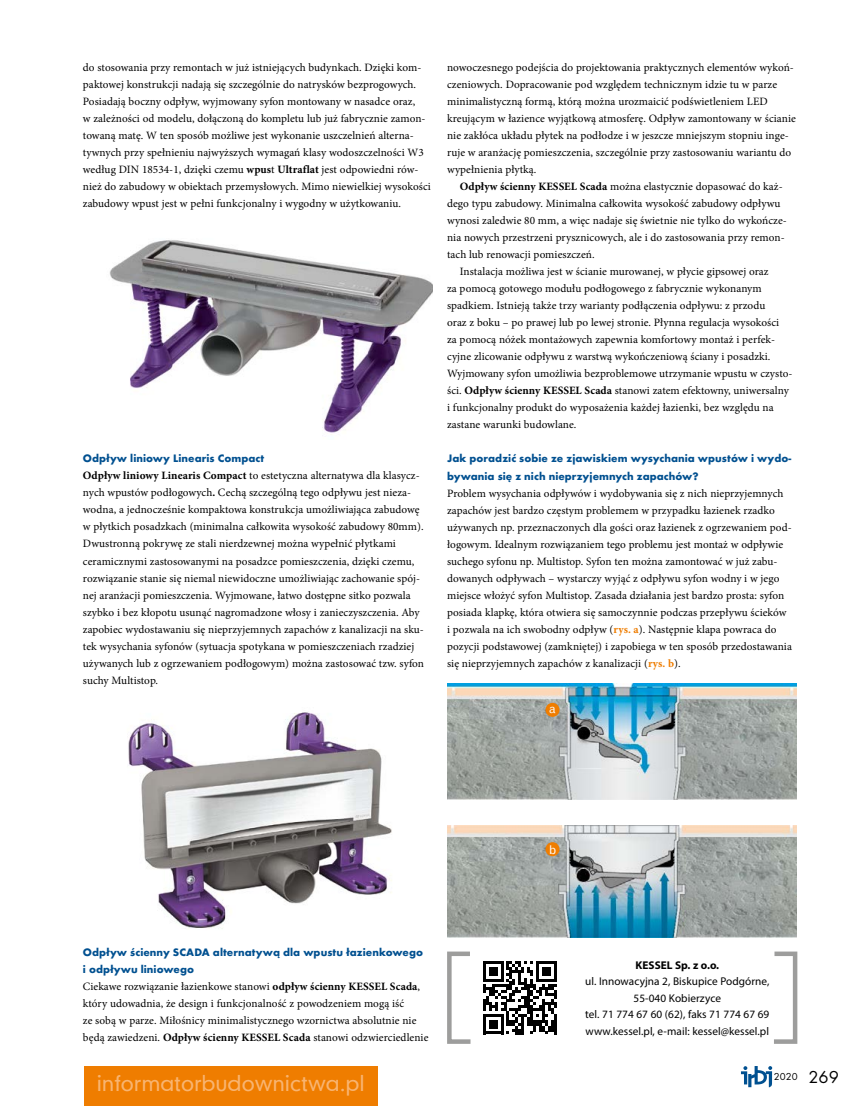
<style>
.page{position:relative;width:851px;height:1106px;background:#fff}
.page>*{position:absolute;margin:0;border:0;box-sizing:border-box;transform-origin:0 0}
.t1{font:21px "Geometric 706 Md EU";color:#f8b471}
.t2{font:12.15px "Gothic 720 EU";color:#fff}
.t3{font:11.25px/17px "Minion Pro";letter-spacing:.005em;color:#000}
.t4{font:700 11.25px/17px "Futura TEE";letter-spacing:.005em;color:#005090}
.t5{font:11.25px/16.5px "Myriad Pro";letter-spacing:.005em;color:#000;text-align:center}
.t6{font:700 11.25px "Myriad Pro";letter-spacing:.005em;color:#000}
.t7{font:10.5px "Futura TEE";color:#000}
.s1{font-weight:700}
.s2{font-weight:700;color:#ef7d00}
.s3{font-size:18px}
</style>
<div class="page">
<svg style="left:741px;top:1066px;width:31px;height:21px"></svg>
<div style="left:84px;top:1066px;width:293px;height:40px;background:#ef7d00"></div>
<img style="left:109px;top:240px;width:323px;height:195px">
<img style="left:128px;top:712px;width:264px;height:217px">
<img style="left:447px;top:684px;width:349px;height:115px">
<img style="left:447px;top:826px;width:349px;height:111px">
<svg style="left:447px;top:951px;width:24px;height:93px"></svg>
<svg style="left:774px;top:951px;width:24px;height:93px"></svg>
<svg style="left:483px;top:961px;width:73px;height:73px"></svg>
<div style="left:545px;top:703px;width:14px;height:14px;background:#ef7d00;border-radius:50%"></div>
<div style="left:545px;top:842px;width:14px;height:14px;background:#ef7d00;border-radius:50%"></div>
<p class="t3" style="left:83px;top:59px;width:349px">do stosowania przy remontach w już istniejących budynkach. Dzięki kom&shy;paktowej konstrukcji nadają się szczególnie do natrysków bezprogowych.<br>Posiadają boczny odpływ, wyjmowany syfon montowany w nasadce oraz,<br>w zależności od modelu, dołączoną do kompletu lub już fabrycznie zamon&shy;towaną matę. W ten sposób możliwe jest wykonanie uszczelnień alterna&shy;tywnych przy spełnieniu najwyższych wymagań klasy wodoszczelności W3 według DIN 18534-1, dzięki czemu <span class="s1">wpus</span>t <span class="s1">Ultraflat</span> jest odpowiedni rów&shy;nież do zabudowy w obiektach przemysłowych. Mimo niewielkiej wysokości zabudowy wpust jest w pełni funkcjonalny i wygodny w użytkowaniu.</p>
<p class="t4" style="left:83px;top:450px;width:183px">Odpływ liniowy Linearis Compact</p>
<p class="t3" style="left:83px;top:467px;width:342px"><span class="s1">Odpływ liniowy Linearis Compact</span> to estetyczna alternatywa dla klasycz&shy;nych wpustów podłogowych<span class="s1">.</span> Cechą szczególną tego odpływu jest nieza&shy;wodna, a jednocześnie kompaktowa konstrukcja umożliwiająca zabudowę w płytkich posadzkach (minimalna całkowita wysokość zabudowy 80mm).<br>Dwustronną pokrywę ze stali nierdzewnej można wypełnić płytkami ceramicznymi zastosowanymi na posadzce pomieszczenia, dzięki czemu, rozwiązanie stanie się niemal niewidoczne umożliwiając zachowanie spój&shy;nej aranżacji pomieszczenia. Wyjmowane, łatwo dostępne sitko pozwala szybko i bez kłopotu usunąć nagromadzone włosy i zanieczyszczenia. Aby zapobiec wydostawaniu się nieprzyjemnych zapachów z kanalizacji na sku&shy;tek wysychania syfonów (sytuacja spotykana w pomieszczeniach rzadziej używanych lub z ogrzewaniem podłogowym) można zastosować tzw. syfon suchy Multistop.</p>
<p class="t3" style="left:447px;top:59px;width:350px">nowoczesnego podejścia do projektowania praktycznych elementów wykoń&shy;czeniowych. Dopracowanie pod względem technicznym idzie tu w parze minimalistyczną formą, którą można urozmaicić podświetleniem LED kreującym w łazience wyjątkową atmosferę. Odpływ zamontowany w ścianie nie zakłóca układu płytek na podłodze i w jeszcze mniejszym stopniu inge&shy;ruje w aranżację pomieszczenia, szczególnie przy zastosowaniu wariantu do wypełnienia płytką.</p>
<p class="t3" style="left:460px;top:178px;width:324px"><span class="s1">Odpływ ścienny KESSEL Scada</span> można elastycznie dopasować do każ-</p>
<p class="t3" style="left:447px;top:195px;width:335px">dego typu zabudowy. Minimalna całkowita wysokość zabudowy odpływu</p>
<p class="t3" style="left:447px;top:212px;width:341px">wynosi zaledwie 80 mm, a więc nadaje się świetnie nie tylko do wykończe-</p>
<p class="t3" style="left:447px;top:229px;width:339px">nia nowych przestrzeni prysznicowych, ale i do zastosowania przy remon-</p>
<p class="t3" style="left:447px;top:246px;width:149px">tach lub renowacji pomieszczeń.</p>
<p class="t3" style="left:460px;top:263px;width:310px">Instalacja możliwa jest w ścianie murowanej, w płycie gipsowej oraz</p>
<p class="t3" style="left:447px;top:280px;width:316px">za pomocą gotowego modułu podłogowego z fabrycznie wykonanym</p>
<p class="t3" style="left:447px;top:297px;width:320px">spadkiem. Istnieją także trzy warianty podłączenia odpływu: z przodu</p>
<p class="t3" style="left:447px;top:314px;width:333px">oraz z boku – po prawej lub po lewej stronie. Płynna regulacja wysokości</p>
<p class="t3" style="left:447px;top:331px;width:329px">za pomocą nóżek montażowych zapewnia komfortowy montaż i perfek-</p>
<p class="t3" style="left:447px;top:348px;width:325px">cyjne zlicowanie odpływu z warstwą wykończeniową ściany i posadzki.</p>
<p class="t3" style="left:447px;top:365px;width:347px">Wyjmowany syfon umożliwia bezproblemowe utrzymanie wpustu w czysto-</p>
<p class="t3" style="left:447px;top:382px;width:343px">ści. <span class="s1">Odpływ ścienny KESSEL Scada</span> stanowi zatem efektowny, uniwersalny</p>
<p class="t3" style="left:447px;top:399px;width:328px">i funkcjonalny produkt do wyposażenia każdej łazienki, bez względu na</p>
<p class="t3" style="left:447px;top:416px;width:131px">zastane warunki budowlane.</p>
<p class="t4" style="left:447px;top:450px;width:345px">Jak poradzić sobie ze zjawiskiem wysychania wpustów i wydo&shy;bywania się z nich nieprzyjemnych zapachów?</p>
<p class="t3" style="left:447px;top:484px;width:346px">Problem wysychania odpływów i wydobywania się z nich nieprzyjemnych zapachów jest bardzo częstym problemem w przypadku łazienek rzadko używanych np. przeznaczonych dla gości oraz łazienek z ogrzewaniem pod&shy;łogowym. Idealnym rozwiązaniem tego problemu jest montaż w odpływie suchego syfonu np. Multistop. Syfon ten można zamontować w już zabu&shy;dowanych odpływach – wystarczy wyjąć z odpływu syfon wodny i w jego miejsce włożyć syfon Multistop. Zasada działania jest bardzo prosta: syfon posiada klapkę, która otwiera się samoczynnie podczas przepływu ścieków i pozwala na ich swobodny odpływ (<span class="s2">rys. a</span>). Następnie klapa powraca do pozycji podstawowej (zamkniętej) i zapobiega w ten sposób przedostawania się nieprzyjemnych zapachów z kanalizacji (<span class="s2">rys. b</span>).</p>
<p class="t2" style="left:549px;top:701px;width:8px">a</p>
<p class="t4" style="left:83px;top:943px;width:341px">Odpływ ścienny SCADA alternatywą dla wpustu łazienkowego i odpływu liniowego</p>
<p class="t3" style="left:83px;top:977px;width:347px">Ciekawe rozwiązanie łazienkowe stanowi <span class="s1">odpływ ścienny KESSEL Scada</span>, który udowadnia, że design i funkcjonalność z powodzeniem mogą iść<br>ze sobą w parze. Miłośnicy minimalistycznego wzornictwa absolutnie nie będą zawiedzeni. <span class="s1">Odpływ ścienny KESSEL Scada</span> stanowi odzwierciedlenie</p>
<h1 class="t1" style="left:97px;top:1069px;width:269px">informatorbudownictwa.pl</h1>
<p class="t2" style="left:549px;top:842px;width:9px">b</p>
<p class="t6" style="left:635px;top:957px;width:85px">KESSEL Sp. z o.o.</p>
<p class="t5" style="left:585px;top:973px;width:186px">ul. Innowacyjna 2, Biskupice Podgórne, 55-040 Kobierzyce<br>tel. 71 774 67 60 (62), faks 71 774 67 69 www.kessel.pl, e-mail: kessel@kessel.pl</p>
<p class="t7" style="left:773px;top:1070px;width:67px">2020 <span class="s3">269</span></p>
</div>
